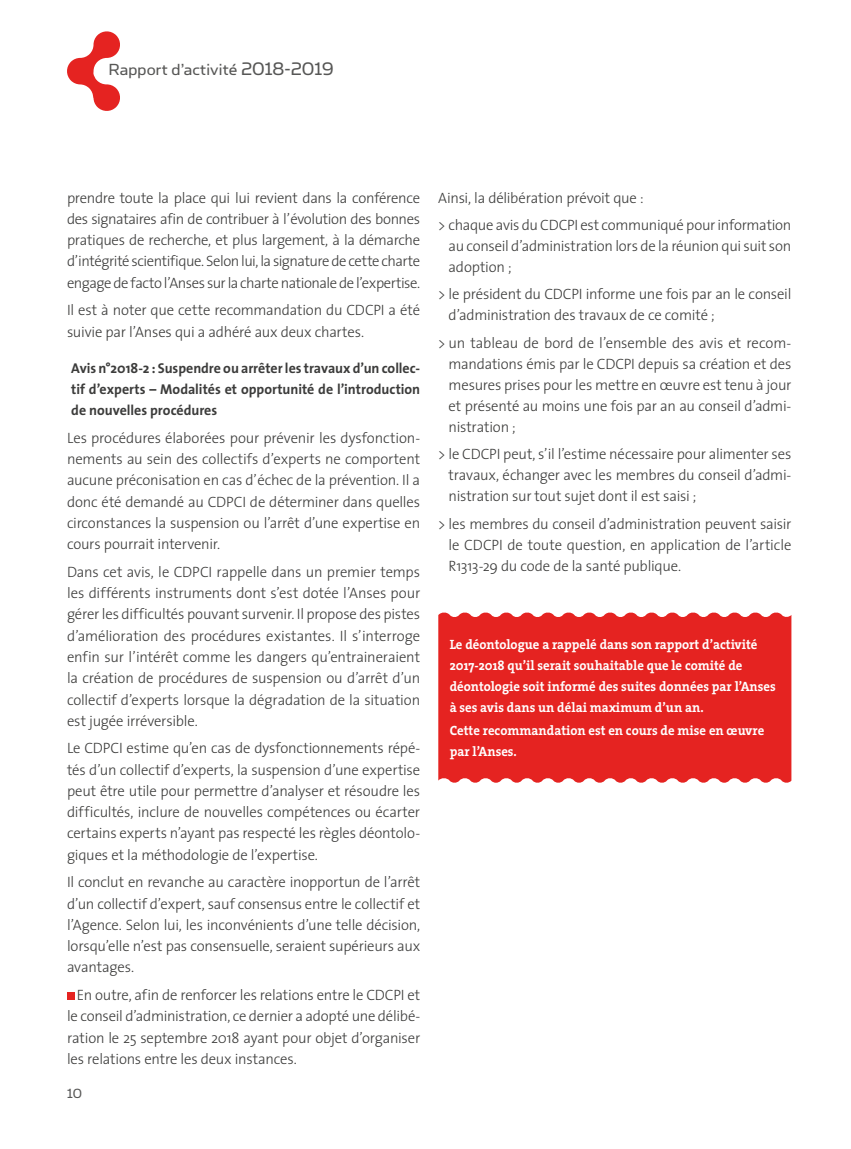
<style>
.page{position:relative;width:851px;height:1149px;background:#fff}
.page>*{position:absolute;margin:0;border:0;box-sizing:border-box;transform-origin:0 0}
.t1{font:18.15px "Simian Text Orangutan";letter-spacing:.01em;color:#575756}
.t2{font:300 15px/21.3px "The Sans";letter-spacing:-.015em;color:#3c3c3b;text-align:justify}
.t3{font:15px "Simian Text Orangutan";color:#575756}
.t4{font:700 14.25px/21.3px "The Sans";color:#3c3c3b;text-align:justify}
.t5{font:700 13.5px/21px "The Serif";color:#fff;scale:.95 1}
.s1{font-size:20.4px}
</style>
<div class="page">
<svg style="left:67px;top:31px;width:53px;height:80px"></svg>
<div style="left:67px;top:992px;width:7px;height:7px;background:#e52321"></div>
<div style="left:438px;top:612px;width:353px;height:171px;background:#e52321"></div>
<p class="t1" style="left:108px;top:59px;width:227px">Rapport d’activité <span class="s1">2018-2019</span></p>
<p class="t2" style="left:67px;top:186px;width:354px">prendre toute la place qui lui revient dans la conférence des signataires afin de contribuer à l’évolution des bonnes pratiques de recherche, et plus largement, à la démarche d’intégrité scientifique. Selon lui, la signature de cette charte engage de facto l’Anses sur la charte nationale de l’expertise.</p>
<p class="t2" style="left:67px;top:299px;width:354px">Il est à noter que cette recommandation du CDCPI a été suivie par l’Anses qui a adhéré aux deux chartes.</p>
<p class="t4" style="left:71px;top:357px;width:350px">Avis n°2018-2 : Suspendre ou arrêter les travaux d’un collec&shy;tif d’experts – Modalités et opportunité de l’introduction de nouvelles procédures</p>
<p class="t2" style="left:67px;top:426px;width:354px">Les procédures élaborées pour prévenir les dysfonction&shy;nements au sein des collectifs d’experts ne comportent aucune préconisation en cas d’échec de la prévention. Il a donc été demandé au CDPCI de déterminer dans quelles circonstances la suspension ou l’arrêt d’une expertise en cours pourrait intervenir.</p>
<p class="t2" style="left:67px;top:560px;width:354px">Dans cet avis, le CDPCI rappelle dans un premier temps les différents instruments dont s’est dotée l’Anses pour gérer les difficultés pouvant survenir. Il propose des pistes d’amélioration des procédures existantes. Il s’interroge enfin sur l’intérêt comme les dangers qu’entraineraient la création de procédures de suspension ou d’arrêt d’un collectif d’experts lorsque la dégradation de la situation est jugée irréversible.</p>
<p class="t2" style="left:67px;top:737px;width:354px">Le CDPCI estime qu’en cas de dysfonctionnements répé&shy;tés d’un collectif d’experts, la suspension d’une expertise peut être utile pour permettre d’analyser et résoudre les difficultés, inclure de nouvelles compétences ou écarter certains experts n’ayant pas respecté les règles déontolo&shy;giques et la méthodologie de l’expertise.</p>
<p class="t2" style="left:67px;top:870px;width:354px">Il conclut en revanche au caractère inopportun de l’arrêt d’un collectif d’expert, sauf consensus entre le collectif et l’Agence. Selon lui, les inconvénients d’une telle décision, lorsqu’elle n’est pas consensuelle, seraient supérieurs aux avantages.</p>
<p class="t2" style="left:67px;top:983px;width:354px;text-indent:10px">En outre, afin de renforcer les relations entre le CDCPI et le conseil d’administration, ce dernier a adopté une délibé&shy;ration le 25 septembre 2018 ayant pour objet d’organiser les relations entre les deux instances.</p>
<p class="t3" style="left:67px;top:1084px;width:17px">10</p>
<p class="t2" style="left:438px;top:183px;width:354px;line-height:27.3px">Ainsi, la délibération prévoit que :<br>&gt; chaque avis du CDCPI est communiqué pour information</p>
<p class="t2" style="left:448px;top:235px;width:344px">au conseil d’administration lors de la réunion qui suit son adoption ;</p>
<p class="t2" style="left:448px;top:283px;width:344px;text-indent:-10px">&gt; le président du CDCPI informe une fois par an le conseil d’administration des travaux de ce comité ;</p>
<p class="t2" style="left:448px;top:331px;width:344px;text-indent:-10px">&gt; un tableau de bord de l’ensemble des avis et recom&shy;mandations émis par le CDCPI depuis sa création et des mesures prises pour les mettre en œuvre est tenu à jour et présenté au moins une fois par an au conseil d’admi&shy;nistration ;</p>
<p class="t2" style="left:448px;top:443px;width:344px;text-indent:-10px">&gt; le CDCPI peut, s’il l’estime nécessaire pour alimenter ses travaux, échanger avec les membres du conseil d’admi&shy;nistration sur tout sujet dont il est saisi ;</p>
<p class="t2" style="left:448px;top:512px;width:344px;text-indent:-10px">&gt; les membres du conseil d’administration peuvent saisir le CDCPI de toute question, en application de l’article R1313‑29 du code de la santé publique.</p>
<p class="t5" style="left:449px;top:633px;width:344px">Le déontologue a rappelé dans son rapport d’activité 2017-2018 qu’il serait souhaitable que le comité de déontologie soit informé des suites données par l’Anses à ses avis dans un délai maximum d’un an.</p>
<p class="t5" style="left:449px;top:719px;width:333px">Cette recommandation est en cours de mise en œuvre par l’Anses.</p>
</div>
